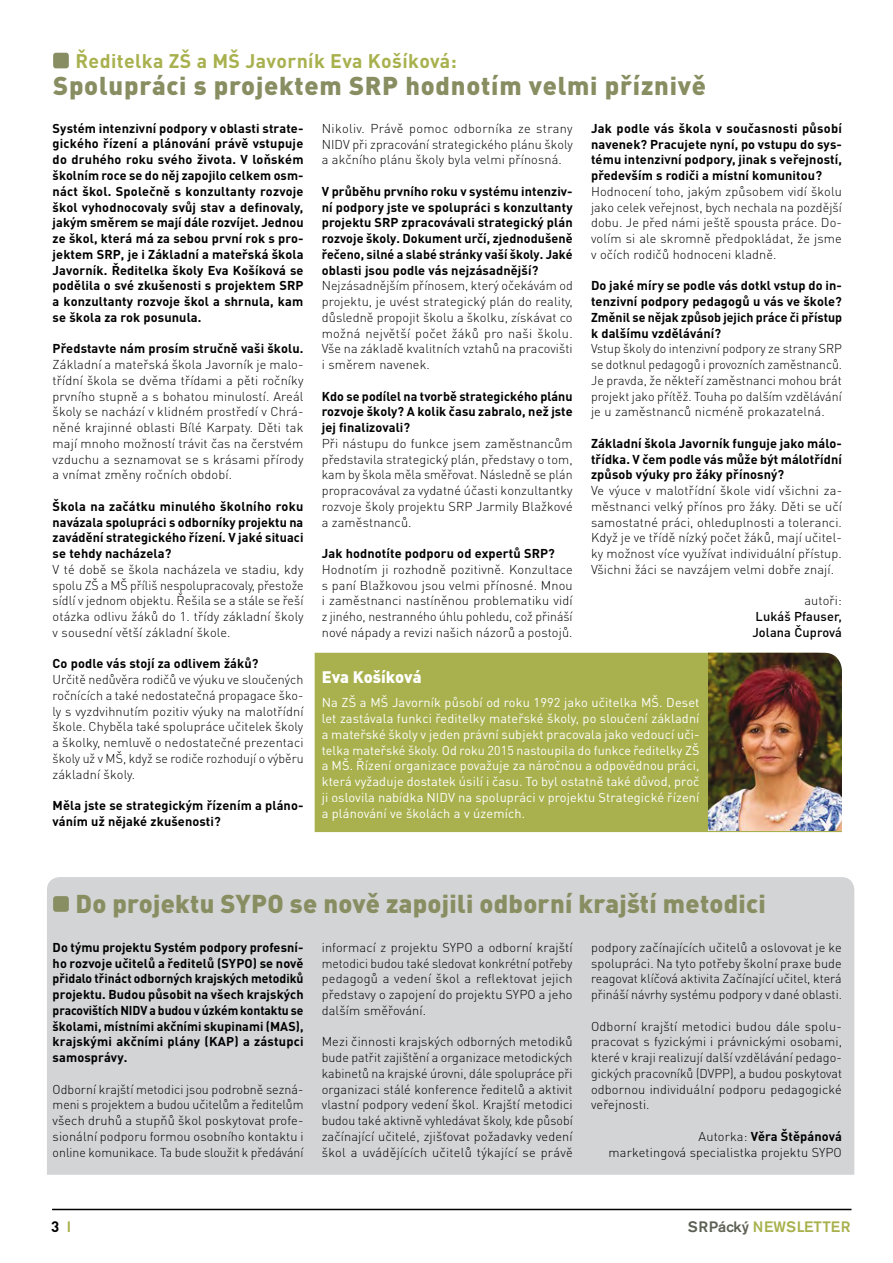
<style>
.page{position:relative;width:893px;height:1263px;background:#fff}
.page>*{position:absolute;margin:0;border:0;box-sizing:border-box;transform-origin:0 0}
.t1{font:900 25.5px "DIN Pro";letter-spacing:.01em;color:#888e61}
.t2{font:900 25.5px "DIN Pro";letter-spacing:.03em;color:#888e61}
.t3{font:700 19.5px "DIN Pro";letter-spacing:.02em;color:#a8b14d}
.t4{font:900 16.5px "DIN Pro";color:#fff}
.t5{font:500 15px "Akzidenz Grotesk BECE";color:#a8b14d}
.t6{font:700 15px "DIN Pro";color:#000}
.t7{font:300 12.75px/15.8px "DIN Pro";letter-spacing:.01em;color:#000;text-align:justify}
.t8{font:700 12.75px/15.8px "DIN Pro";letter-spacing:.01em;color:#000;text-align:justify}
.t9{font:12.75px/15.8px "DIN Pro";letter-spacing:.01em;color:#fff;text-align:justify}
.t10{font:500 12.75px/15.8px "DIN Pro";letter-spacing:.01em;color:#000}
.s1{font-weight:700}
.s2{font-family:"Akzidenz Grotesk BECE";font-weight:500;color:#a8b14d}
.s3{color:#5d6054}
</style>
<div class="page">
<div style="left:315px;top:653px;width:527px;height:179px;background:#a8b14d"></div>
<div style="left:47px;top:877px;width:807px;height:298px;background:#d3d4d5"></div>
<div style="left:53px;top:896px;width:16px;height:16px;background:#888e61;border-radius:3px"></div>
<hr style="left:52px;top:1209px;width:799px;height:1px;background:#000">
<div style="left:53px;top:53px;width:16px;height:15px;background:#888e61;border-radius:3px"></div>
<img style="left:708px;top:653px;width:134px;height:178px">
<h2 class="t3" style="left:76px;top:48px;width:383px">Ředitelka ZŠ a MŠ Javorník Eva Košíková:</h2>
<h1 class="t2" style="left:53px;top:69px;width:654px">Spolupráci s projektem SRP hodnotím velmi příznivě</h1>
<p class="t8" style="left:591px;top:120px;width:252px">Jak podle vás škola v současnosti působí navenek? Pracujete nyní, po vstupu do sys&shy;tému intenzivní podpory, jinak s veřejností, především s rodiči a místní komunitou?</p>
<p class="t7" style="left:591px;top:183px;width:252px">Hodnocení toho, jakým způsobem vidí školu jako celek veřejnost, bych nechala na pozdější dobu. Je před námi ještě spousta práce. Do&shy;volím si ale skromně předpokládat, že jsme v očích rodičů hodnoceni kladně.</p>
<p class="t8" style="left:591px;top:277px;width:253px">Do jaké míry se podle vás dotkl vstup do in&shy;tenzivní podpory pedagogů u vás ve škole?<br>Změnil se nějak způsob jejich práce či přístup k dalšímu vzdělávání?</p>
<p class="t7" style="left:591px;top:340px;width:252px">Vstup školy do intenzivní podpory ze strany SRP se dotknul pedagogů i provozních zaměstnanců.<br>Je pravda, že někteří zaměstnanci mohou brát projekt jako přítěž. Touha po dalším vzdělávání je u zaměstnanců nicméně prokazatelná.</p>
<p class="t8" style="left:591px;top:435px;width:252px">Základní škola Javorník funguje jako málo&shy;třídka. V čem podle vás může být málotřídní způsob výuky pro žáky přínosný?</p>
<p class="t7" style="left:591px;top:482px;width:252px">Ve výuce v malotřídní škole vidí všichni za&shy;městnanci velký přínos pro žáky. Děti se učí samostatné práci, ohleduplnosti a toleranci.<br>Když je ve třídě nízký počet žáků, mají učitel&shy;ky možnost více využívat individuální přístup.<br>Všichni žáci se navzájem velmi dobře znají.</p>
<p class="t7" style="left:804px;top:592px;width:39px">autoři:</p>
<p class="t10" style="left:752px;top:608px;width:91px">Lukáš Pfauser,<br>Jolana Čuprová</p>
<p class="t8" style="left:53px;top:120px;width:253px">Systém intenzivní podpory v oblasti strate&shy;gického řízení a plánování právě vstupuje do druhého roku svého života. V loňském školním roce se do něj zapojilo celkem osm&shy;náct škol. Společně s konzultanty rozvoje škol vyhodnocovaly svůj stav a definovaly, jakým směrem se mají dále rozvíjet. Jednou ze škol, která má za sebou první rok s pro&shy;jektem SRP, je i Základní a mateřská škola Javorník. Ředitelka školy Eva Košíková se podělila o své zkušenosti s projektem SRP a konzultanty rozvoje škol a shrnula, kam se škola za rok posunula.</p>
<p class="t8" style="left:53px;top:340px;width:252px">Představte nám prosím stručně vaši školu.</p>
<p class="t7" style="left:53px;top:356px;width:252px">Základní a mateřská škola Javorník je malo&shy;třídní škola se dvěma třídami a pěti ročníky prvního stupně a s bohatou minulostí. Areál školy se nachází v klidném prostředí v Chrá&shy;něné krajinné oblasti Bílé Karpaty. Děti tak mají mnoho možností trávit čas na čerstvém vzduchu a seznamovat se s krásami přírody a vnímat změny ročních období.</p>
<p class="t8" style="left:53px;top:498px;width:252px">Škola na začátku minulého školního roku navázala spolupráci s odborníky projektu na zavádění strategického řízení. V jaké situaci se tehdy nacházela?</p>
<p class="t7" style="left:53px;top:561px;width:253px">V té době se škola nacházela ve stadiu, kdy spolu ZŠ a MŠ příliš nespolupracovaly, přestože sídlí v jednom objektu. Řešila se a stále se řeší otázka odlivu žáků do 1. třídy základní školy v sousední větší základní škole.</p>
<p class="t8" style="left:53px;top:655px;width:207px">Co podle vás stojí za odlivem žáků?</p>
<p class="t7" style="left:53px;top:671px;width:253px">Určitě nedůvěra rodičů ve výuku ve sloučených ročnících a také nedostatečná propagace ško&shy;ly s vyzdvihnutím pozitiv výuky na malotřídní škole. Chyběla také spolupráce učitelek školy a školky, nemluvě o nedostatečné prezentaci školy už v MŠ, když se rodiče rozhodují o výběru základní školy.</p>
<p class="t8" style="left:53px;top:797px;width:252px">Měla jste se strategickým řízením a pláno&shy;váním už nějaké zkušenosti?</p>
<p class="t7" style="left:322px;top:120px;width:253px">Nikoliv. Právě pomoc odborníka ze strany NIDV při zpracování strategického plánu školy a akčního plánu školy byla velmi přínosná.</p>
<p class="t8" style="left:322px;top:183px;width:252px">V průběhu prvního roku v systému intenziv&shy;ní podpory jste ve spolupráci s konzultanty projektu SRP zpracovávali strategický plán rozvoje školy. Dokument určí, zjednodušeně řečeno, silné a slabé stránky vaší školy. Jaké oblasti jsou podle vás nejzásadnější?</p>
<p class="t7" style="left:322px;top:277px;width:253px">Nejzásadnějším přínosem, který očekávám od projektu, je uvést strategický plán do reality, důsledně propojit školu a školku, získávat co možná největší počet žáků pro naši školu.<br>Vše na základě kvalitních vztahů na pracovišti i směrem navenek.</p>
<p class="t8" style="left:322px;top:387px;width:252px">Kdo se podílel na tvorbě strategického plánu rozvoje školy? A kolik času zabralo, než jste jej finalizovali?</p>
<p class="t7" style="left:322px;top:435px;width:252px">Při nástupu do funkce jsem zaměstnancům představila strategický plán, představy o tom, kam by škola měla směřovat. Následně se plán propracovával za vydatné účasti konzultantky rozvoje školy projektu SRP Jarmily Blažkové a zaměstnanců.</p>
<p class="t8" style="left:322px;top:545px;width:235px">Jak hodnotíte podporu od expertů SRP?</p>
<p class="t7" style="left:322px;top:561px;width:252px">Hodnotím ji rozhodně pozitivně. Konzultace s paní Blažkovou jsou velmi přínosné. Mnou i zaměstnanci nastíněnou problematiku vidí z jiného, nestranného úhlu pohledu, což přináší nové nápady a revizi našich názorů a postojů.</p>
<p class="t4" style="left:322px;top:666px;width:101px">Eva Košíková</p>
<p class="t9" style="left:322px;top:694px;width:379px">Na ZŠ a MŠ Javorník působí od roku 1992 jako učitelka MŠ. Deset let zastávala funkci ředitelky mateřské školy, po sloučení základní a mateřské školy v jeden právní subjekt pracovala jako vedoucí uči&shy;telka mateřské školy. Od roku 2015 nastoupila do funkce ředitelky ZŠ a MŠ. Řízení organizace považuje za náročnou a odpovědnou práci, která vyžaduje dostatek úsilí i času. To byl ostatně také důvod, proč ji oslovila nabídka NIDV na spolupráci v projektu Strategické řízení a plánování ve školách a v územích.</p>
<h1 class="t1" style="left:76px;top:887px;width:692px">Do projektu SYPO se nově zapojili odborní krajští metodici</h1>
<p class="t7" style="left:591px;top:939px;width:252px">podpory začínajících učitelů a oslovovat je ke spolupráci. Na tyto potřeby školní praxe bude reagovat klíčová aktivita Začínající učitel, která přináší návrhy systému podpory v dané oblasti.</p>
<p class="t7" style="left:591px;top:1017px;width:252px">Odborní krajští metodici budou dále spolu&shy;pracovat s fyzickými i právnickými osobami, které v kraji realizují další vzdělávání pedago&shy;gických pracovníků (DVPP), a budou poskytovat odbornou individuální podporu pedagogické veřejnosti.</p>
<p class="t7" style="left:608px;top:1128px;width:235px;text-align:right">Autorka: <span class="s1">Věra Štěpánová<br></span>marketingová specialistka projektu SYPO</p>
<p class="t8" style="left:53px;top:939px;width:252px">Do týmu projektu Systém podpory profesní&shy;ho rozvoje učitelů a ředitelů (SYPO) se nově přidalo třináct odborných krajských metodiků projektu. Budou působit na všech krajských pracovištích NIDV a budou v úzkém kontaktu se školami, místními akčními skupinami (MAS), krajskými akčními plány (KAP) a zástupci samosprávy.</p>
<p class="t7" style="left:53px;top:1080px;width:252px">Odborní krajští metodici jsou podrobně sezná&shy;meni s projektem a budou učitelům a ředitelům všech druhů a stupňů škol poskytovat profe&shy;sionální podporu formou osobního kontaktu i online komunikace. Ta bude sloužit k předávání</p>
<p class="t7" style="left:322px;top:939px;width:252px">informací z projektu SYPO a odborní krajští metodici budou také sledovat konkrétní potřeby pedagogů a vedení škol a reflektovat jejich představy o zapojení do projektu SYPO a jeho dalším směřování.</p>
<p class="t7" style="left:322px;top:1033px;width:252px">Mezi činnosti krajských odborných metodiků bude patřit zajištění a organizace metodických kabinetů na krajské úrovni, dále spolupráce při organizaci stálé konference ředitelů a aktivit vlastní podpory vedení škol. Krajští metodici budou také aktivně vyhledávat školy, kde působí začínající učitelé, zjišťovat požadavky vedení škol a uvádějících učitelů týkající se právě</p>
<p class="t6" style="left:51px;top:1217px;width:22px">3 <span class="s2">I</span></p>
<p class="t5" style="left:688px;top:1218px;width:164px"><span class="s3">SRPácký</span> NEWSLETTER</p>
</div>
